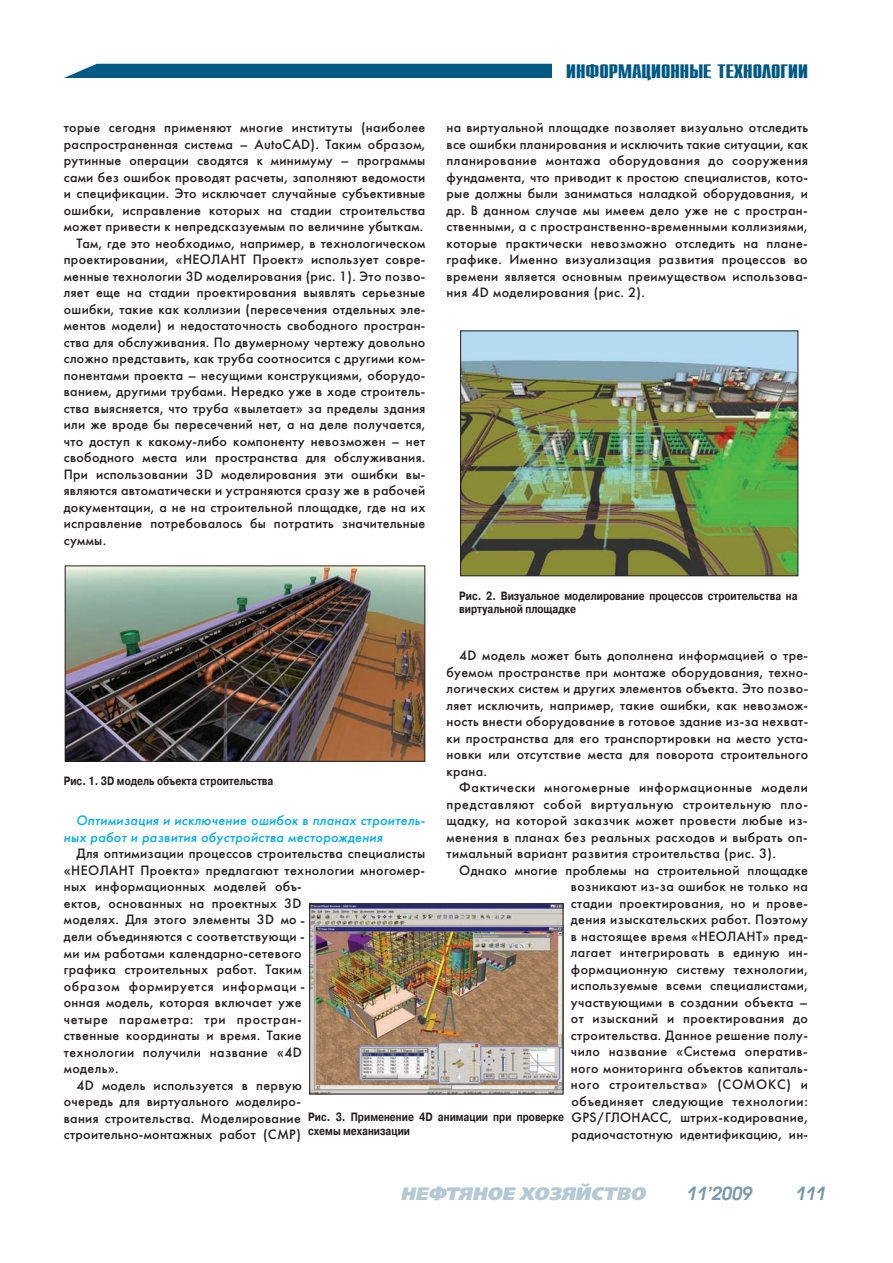
<style>
.page{position:relative;width:893px;height:1263px;background:#fff}
.page>*{position:absolute;margin:0;border:0;box-sizing:border-box;transform-origin:0 0}
.t1{font:19.5px "Star C";color:#005983;scale:1.25 1}
.t2{font:italic 18px "Free Set Black C";color:#b4c9d4}
.t3{font:italic 600 18px "Avant Garde Gothic C";color:#789bad}
.t4{font:13.5px/16.5px "Futuris C";letter-spacing:.025em;color:#231f20;text-align:justify}
.t5{font:italic 13.5px/16.5px "Futuris C";letter-spacing:.025em;color:#00aeef}
.t6{font:13.5px "Futuris C";letter-spacing:.055em;color:#231f20}
.t7{font:700 12px/13.5px "Pragmatica C";color:#231f20;scale:.8 1}
</style>
<div class="page">
<div style="left:64px;top:64px;width:488px;height:14px;background:#005983"></div>
<img style="left:67px;top:567px;width:356px;height:193px">
<div style="left:65px;top:565px;width:360px;height:197px;border:1px solid #231f20"></div>
<img style="left:462px;top:332px;width:334px;height:242px">
<div style="left:460px;top:330px;width:338px;height:246px;border:1px solid #231f20"></div>
<img style="left:311px;top:905px;width:250px;height:187px">
<div style="left:309px;top:903px;width:254px;height:191px;border:1px solid #231f20"></div>
<p class="t4" style="left:64px;top:120px;width:363px">торые сегодня применяют многие институты (наиболее</p>
<p class="t4" style="left:64px;top:136px;width:363px">распространенная система – AutoCAD). Таким образом,</p>
<p class="t4" style="left:64px;top:153px;width:363px">рутинные операции сводятся к минимуму – программы</p>
<p class="t4" style="left:64px;top:169px;width:363px">сами без ошибок проводят расчеты, заполняют ведомости</p>
<p class="t4" style="left:64px;top:185px;width:363px">и спецификации. Это исключает случайные субъективные</p>
<p class="t4" style="left:64px;top:202px;width:363px">ошибки, исправление которых на стадии строительства</p>
<p class="t4" style="left:64px;top:218px;width:361px">может привести к непредсказуемым по величине убыткам.</p>
<p class="t4" style="left:77px;top:235px;width:350px">Там, где это необходимо, например, в технологическом</p>
<p class="t4" style="left:64px;top:251px;width:363px">проектировании, «НЕОЛАНТ Проект» использует совре-</p>
<p class="t4" style="left:64px;top:268px;width:363px">менные технологии 3D моделирования (рис. 1). Это позво-</p>
<p class="t4" style="left:64px;top:284px;width:363px">ляет еще на стадии проектирования выявлять серьезные</p>
<p class="t4" style="left:64px;top:301px;width:363px">ошибки, такие как коллизии (пересечения отдельных эле-</p>
<p class="t4" style="left:64px;top:317px;width:363px">ментов модели) и недостаточность свободного простран-</p>
<p class="t4" style="left:64px;top:334px;width:363px">ства для обслуживания. По двумерному чертежу довольно</p>
<p class="t4" style="left:64px;top:350px;width:363px">сложно представить, как труба соотносится с другими ком-</p>
<p class="t4" style="left:64px;top:367px;width:363px">понентами проекта – несущими конструкциями, оборудо-</p>
<p class="t4" style="left:64px;top:383px;width:363px">ванием, другими трубами. Нередко уже в ходе строитель-</p>
<p class="t4" style="left:64px;top:400px;width:363px">ства выясняется, что труба «вылетает» за пределы здания</p>
<p class="t4" style="left:64px;top:416px;width:363px">или же вроде бы пересечений нет, а на деле получается,</p>
<p class="t4" style="left:64px;top:433px;width:363px">что доступ к какому-либо компоненту невозможен – нет</p>
<p class="t4" style="left:64px;top:449px;width:363px">свободного места или пространства для обслуживания.</p>
<p class="t4" style="left:64px;top:466px;width:363px">При использовании 3D моделирования эти ошибки вы-</p>
<p class="t4" style="left:64px;top:482px;width:363px">являются автоматически и устраняются сразу же в рабочей</p>
<p class="t4" style="left:64px;top:499px;width:363px">документации, а не на строительной площадке, где на их</p>
<p class="t4" style="left:64px;top:515px;width:363px">исправление потребовалось бы потратить значительные</p>
<p class="t4" style="left:64px;top:532px;width:44px">суммы.</p>
<h1 class="t1" style="left:566px;top:60px;width:195px">ИНФОРМАЦИОННЫЕ ТЕХНОЛОГИИ</h1>
<p class="t4" style="left:446px;top:119px;width:363px">на виртуальной площадке позволяет визуально отследить все ошибки планирования и исключить такие ситуации, как планирование монтажа оборудования до сооружения фундамента, что приводит к простою специалистов, кото&shy;рые должны были заниматься наладкой оборудования, и др. В данном случае мы имеем дело уже не с простран&shy;ственными, а с пространственно-временными коллизиями, которые практически невозможно отследить на плане&shy;графике. Именно визуализация развития процессов во времени является основным преимуществом использова&shy;ния 4D мо делирования (рис. 2).</p>
<p class="t7" style="left:459px;top:589px;width:424px">Рис. 2. Визуальное моделирование процессов строительства на виртуальной площадке</p>
<p class="t4" style="left:446px;top:647px;width:363px;text-indent:13px">4D модель может быть дополнена информацией о тре&shy;буемом пространстве при монтаже оборудования, техно&shy;логических систем и других элементов объекта. Это позво&shy;ляет исключить, например, такие ошибки, как невозмож&shy;ность внести оборудование в готовое здание из-за нехват&shy;ки пространства для его транспортировки на место уста&shy;новки или отсутствие места для поворота строительного крана.</p>
<p class="t4" style="left:446px;top:779px;width:363px;text-indent:13px">Фактически многомерные информационные мо де ли представляют собой виртуальную строительную пло - щадку, на которой заказчик может провести любые из&shy;менения в планах без реальных расходов и выбрать оп&shy;тимальный вариант развития строительства (рис. 3).</p>
<p class="t4" style="left:571px;top:862px;width:239px;text-indent:-112px">Однако многие проблемы на строительной площадке возникают из-за ошибок не только на стадии проектирования, но и прове&shy;дения изыскательских работ. Поэтому в настоящее время «НЕОЛАНТ» пред&shy;лагает интегрировать в единую ин&shy;формационную систему технологии, используемые всеми специалистами, участвующими в создании объекта – от изысканий и проектирования до строительства. Данное решение полу&shy;чило название «Система оператив - ного мониторинга объектов капиталь&shy;ного строительства» (СОМОКС) и объе диняет следующие технологии:<br>GPS/ГЛОНАСС, штрих-кодирование, радиочастотную идентификацию, ин-</p>
<p class="t7" style="left:64px;top:774px;width:264px">Рис. 1. 3D модель объекта строительства</p>
<p class="t5" style="left:64px;top:812px;width:363px;text-indent:13px">Оптимизация и исключение ошибок в планах строитель&shy;ных работ и развития обустройства месторождения</p>
<p class="t4" style="left:77px;top:845px;width:350px">Для оптимизации процессов строительства специалисты</p>
<p class="t4" style="left:64px;top:862px;width:363px">«НЕОЛАНТ Проекта» предлагают технологии многомер-</p>
<p class="t4" style="left:64px;top:878px;width:240px">ных информационных моделей объ-</p>
<p class="t4" style="left:64px;top:895px;width:239px">ектов, основанных на проектных 3D</p>
<p class="t4" style="left:64px;top:911px;width:243px">моделях. Для этого элементы 3D мо -</p>
<p class="t4" style="left:64px;top:928px;width:242px">дели объединяются с соответствующи -</p>
<p class="t4" style="left:64px;top:945px;width:239px">ми им работами календарно-сетевого</p>
<p class="t4" style="left:64px;top:961px;width:239px">графика строительных работ. Таким</p>
<p class="t6" style="left:64px;top:978px;width:243px">образом формируется информаци -</p>
<p class="t4" style="left:64px;top:994px;width:239px">онная модель, которая включает уже</p>
<p class="t6" style="left:64px;top:1011px;width:239px">четыре параметра: три простран-</p>
<p class="t4" style="left:64px;top:1027px;width:239px">ственные координаты и время. Такие</p>
<p class="t4" style="left:64px;top:1043px;width:240px">технологии получили название «4D</p>
<p class="t4" style="left:64px;top:1060px;width:57px">модель».</p>
<p class="t4" style="left:77px;top:1076px;width:227px">4D модель используется в первую</p>
<p class="t4" style="left:64px;top:1093px;width:239px">очередь для виртуального моделиро-</p>
<p class="t4" style="left:64px;top:1109px;width:239px">вания строительства. Моделирование</p>
<p class="t4" style="left:64px;top:1126px;width:239px">строительно-монтажных работ (СМР)</p>
<p class="t7" style="left:308px;top:1110px;width:321px">Рис. 3. Применение 4D анимации при проверке схемы механизации</p>
<h2 class="t2" style="left:400px;top:1183px;width:246px">НЕФТЯНОЕ ХОЗЯЙСТВО</h2>
<h2 class="t3" style="left:687px;top:1183px;width:67px">11’2009</h2>
<h2 class="t3" style="left:795px;top:1183px;width:32px">111</h2>
</div>
